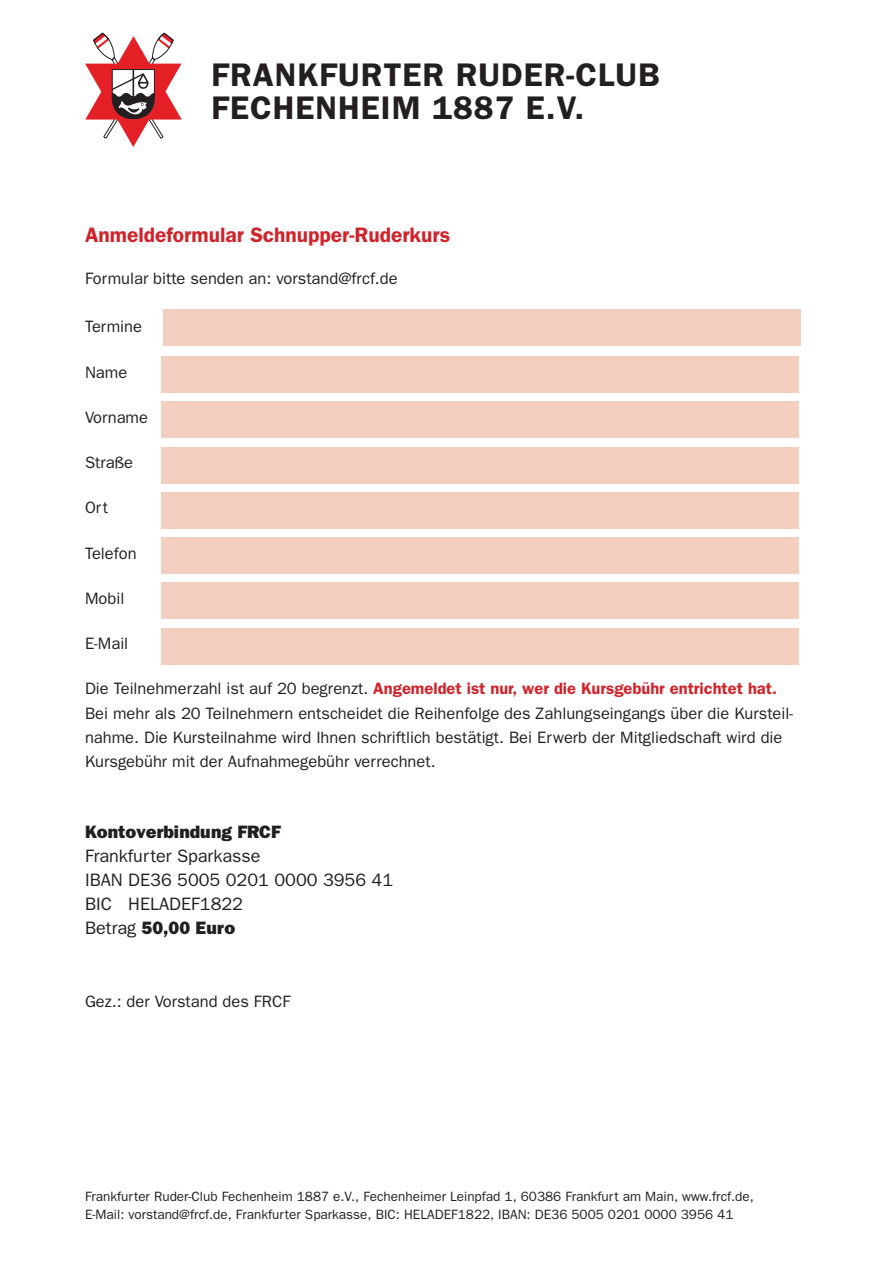
<style>
.page{position:relative;width:893px;height:1263px;background:#fff}
.page>*{position:absolute;margin:0;border:0;box-sizing:border-box;transform-origin:0 0}
.t1{font:600 32.85px/33.3px "Franklin Gothic";letter-spacing:.03em;color:#231f20}
.t2{font:600 21px "Franklin Gothic";color:#d1232a}
.t3{font:18px/24px "Franklin Gothic";color:#231f20}
.t4{font:800 18px "Franklin Gothic";color:#231f20}
.t5{font:16.5px/24px "Franklin Gothic";color:#231f20}
.t6{font:13.5px/18px "Franklin Gothic";color:#231f20}
.s1{font-weight:600;color:#d1232a}
.s2{font-weight:800}
</style>
<div class="page">
<svg style="left:85px;top:33px;width:97px;height:114px"></svg>
<div style="left:163px;top:310px;width:638px;height:36px;background:#f4cfc0"></div>
<div style="left:162px;top:356px;width:637px;height:37px;background:#f4cfc0"></div>
<div style="left:162px;top:402px;width:637px;height:36px;background:#f4cfc0"></div>
<div style="left:162px;top:447px;width:637px;height:36px;background:#f4cfc0"></div>
<div style="left:162px;top:492px;width:637px;height:36px;background:#f4cfc0"></div>
<div style="left:162px;top:537px;width:637px;height:37px;background:#f4cfc0"></div>
<div style="left:162px;top:583px;width:637px;height:36px;background:#f4cfc0"></div>
<div style="left:162px;top:628px;width:637px;height:36px;background:#f4cfc0"></div>
<h1 class="t1" style="left:212px;top:57px;width:450px">Frankfurter Ruder-club<br>Fechenheim 1887 e.V.</h1>
<p class="t2" style="left:85px;top:223px;width:367px">Anmeldeformular Schnupper-Ruderkurs</p>
<p class="t5" style="left:85px;top:266px;width:314px">Formular bitte senden an: vorstand@frcf.de</p>
<p class="t5" style="left:85px;top:314px;width:59px">Termine</p>
<p class="t5" style="left:85px;top:360px;width:44px">Name</p>
<p class="t5" style="left:85px;top:405px;width:65px">Vorname</p>
<p class="t5" style="left:85px;top:450px;width:50px">Straße</p>
<p class="t5" style="left:85px;top:495px;width:24px">Ort</p>
<p class="t5" style="left:85px;top:541px;width:53px">Telefon</p>
<p class="t5" style="left:85px;top:586px;width:41px">Mobil</p>
<p class="t5" style="left:85px;top:631px;width:45px">E-Mail</p>
<p class="t5" style="left:85px;top:676px;width:709px">Die Teilnehmerzahl ist auf 20 begrenzt. <span class="s1">Angemeldet ist nur, wer die Kursgebühr entrichtet hat.<br></span>Bei mehr als 20 Teilnehmern entscheidet die Reihenfolge des Zahlungseingangs über die Kursteil&shy;nahme. Die Kursteilnahme wird Ihnen schriftlich bestätigt. Bei Erwerb der Mitgliedschaft wird die Kursgebühr mit der Aufnahmegebühr verrechnet.</p>
<p class="t4" style="left:85px;top:822px;width:197px">Kontoverbindung FRCF</p>
<p class="t3" style="left:85px;top:844px;width:310px">Frankfurter Sparkasse<br>IBAN DE36 5005 0201 0000 3956 41<br>BIC HELADEF1822<br>Betrag <span class="s2">50,00 Euro</span></p>
<p class="t5" style="left:85px;top:988px;width:207px">Gez.: der Vorstand des FRCF</p>
<p class="t6" style="left:85px;top:1187px;width:670px">Frankfurter Ruder-Club Fechenheim 1887 e.V., Fechenheimer Leinpfad 1, 60386 Frankfurt am Main, www.frcf.de,<br>E-Mail: vorstand@frcf.de, Frankfurter Sparkasse, BIC: HELADEF1822, IBAN: DE36 5005 0201 0000 3956 41</p>
</div>
